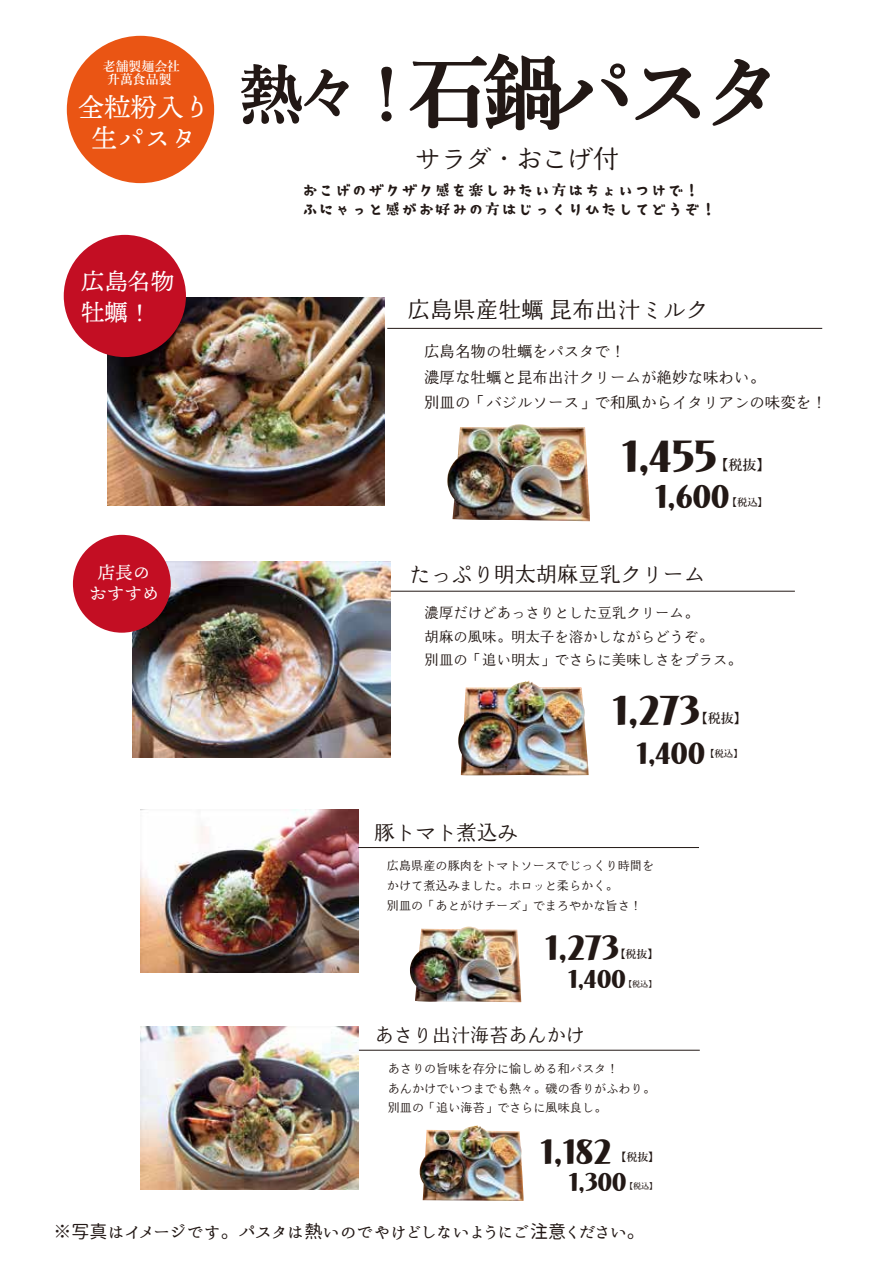
<style>
.page{position:relative;width:893px;height:1263px;background:#fff}
.page>*{position:absolute;margin:0;border:0;box-sizing:border-box;transform-origin:0 0}
.t1{font:42.75px "AB suruga u";color:#221815}
.t2{font:39.75px "AB suruga u";color:#221815}
.t3{font:33.45px "AB suruga u";color:#221815}
.t4{font:31.35px "AB suruga u";color:#221815}
.t5{font:29.1px "AB suruga u";color:#221815}
.t6{font:26.4px/31px "Ten Mincho";color:#fff;text-align:center}
.t7{font:25.35px "Kinuta Marumin Yoshino Std N R";color:#221815}
.t8{font:24.6px "AB suruga u";color:#221815}
.t9{font:23.25px/30.9px "Ten Mincho";color:#fff}
.t10{font:22.8px "Kinuta Marumin Yoshino Std N R";color:#221815}
.t11{font:21.15px "Kinuta Marumin Yoshino Std N R";color:#221815}
.t12{font:20.55px "Kinuta Marumin Yoshino Std N R";color:#221815}
.t13{font:19.05px "Kinuta Marumin Yoshino Std N R";color:#221815}
.t14{font:18px "Honoka Antique Maru";color:#221815}
.t15{font:17.55px/20.7px "Ten Mincho";color:#fff;text-align:center}
.t16{font:16.65px/19px "AB yurumin";color:#221815}
.t17{font:15.45px/25.2px "Kinuta Marumin Yoshino Std N R";color:#221815}
.t18{font:14.4px/23.4px "Kinuta Marumin Yoshino Std N R";color:#221815}
.t19{font:600 13.95px "Yu Mincho";color:#221815}
.t20{font:600 13.05px "Yu Mincho";color:#221815}
.t21{font:600 12.9px/13.6px "Yu Mincho";color:#fff;text-align:center}
.t22{font:12.15px/19.8px "Kinuta Marumin Yoshino Std N R";color:#221815}
.t23{font:600 10.95px "Yu Mincho";color:#221815}
.t24{font:600 10.2px "Yu Mincho";color:#221815}
.t25{font:600 9.45px "Yu Mincho";color:#221815}
.t26{font:600 8.1px "Yu Mincho";color:#221815}
</style>
<div class="page">
<svg style="left:410px;top:54px;width:218px;height:76px"></svg>
<svg style="left:635px;top:68px;width:65px;height:52px"></svg>
<svg style="left:713px;top:59px;width:57px;height:67px"></svg>
<svg style="left:241px;top:64px;width:108px;height:60px"></svg>
<svg style="left:381px;top:67px;width:11px;height:54px"></svg>
<div style="left:67px;top:36px;width:147px;height:147px;background:#ea5514;border-radius:50%"></div>
<img style="left:132px;top:561px;width:259px;height:196px">
<img style="left:458px;top:681px;width:131px;height:94px">
<div style="left:73px;top:535px;width:98px;height:98px;background:#c30e23;border-radius:50%"></div>
<hr style="left:390px;top:591px;width:405px;height:1px;background:#221815">
<img style="left:140px;top:809px;width:218px;height:164px">
<img style="left:410px;top:927px;width:111px;height:75px">
<hr style="left:358px;top:847px;width:341px;height:1px;background:#221815">
<img style="left:141px;top:1026px;width:217px;height:163px">
<img style="left:420px;top:1125px;width:103px;height:76px">
<hr style="left:359px;top:1050px;width:341px;height:1px;background:#221815">
<img style="left:108px;top:298px;width:276px;height:207px">
<img style="left:447px;top:424px;width:143px;height:97px">
<hr style="left:387px;top:328px;width:435px;height:1px;background:#221815">
<div style="left:64px;top:235px;width:122px;height:122px;background:#c30e23;border-radius:50%"></div>
<p class="t21" style="left:103px;top:60px;width:79px">老舗製麺会社升萬食品製</p>
<h3 class="t6" style="left:78px;top:92px;width:134px">全粒粉入り生パスタ</h3>
<h3 class="t9" style="left:58px;top:267px;width:118px">　広島名物　牡蠣！</h3>
<h3 class="t15" style="left:80px;top:563px;width:81px">　店長のおすすめ</h3>
<h3 class="t7" style="left:415px;top:145px;width:205px">サラダ・おこげ付</h3>
<h3 class="t16" style="left:301px;top:181px;width:417px">おこげのザクザク感を楽しみたい方はちょいつけで！ふにゃっと感がお好みの方はじっくりひたしてどうぞ！</h3>
<h3 class="t10" style="left:407px;top:298px;width:303px">広島県産牡蠣 昆布出汁ミルク</h3>
<p class="t17" style="left:424px;top:340px;width:404px">広島名物の牡蠣をパスタで！<br>濃厚な牡蠣と昆布出汁クリームが絶妙な味わい。<br>別皿の「バジルソース」で和風からイタリアンの味変を！</p>
<h1 class="t1" style="left:622px;top:434px;width:96px">1,455</h1>
<p class="t19" style="left:715px;top:457px;width:57px">【税抜】</p>
<h3 class="t4" style="left:655px;top:480px;width:76px">1,600</h3>
<p class="t24" style="left:727px;top:496px;width:43px">【税込】</p>
<h3 class="t11" style="left:409px;top:563px;width:297px">たっぷり明太胡麻豆乳クリーム</h3>
<p class="t18" style="left:425px;top:602px;width:318px">濃厚だけどあっさりとした豆乳クリーム。<br>胡麻の風味。明太子を溶かしながらどうぞ。<br>別皿の「追い明太」でさらに美味しさをプラス。</p>
<h2 class="t2" style="left:612px;top:689px;width:90px">1,273</h2>
<p class="t20" style="left:695px;top:711px;width:53px">【税抜】</p>
<h3 class="t5" style="left:637px;top:737px;width:70px">1,400</h3>
<p class="t25" style="left:705px;top:749px;width:39px">【税込】</p>
<h3 class="t12" style="left:374px;top:821px;width:145px">豚トマト煮込み</h3>
<p class="t22" style="left:387px;top:856px;width:269px">広島県産の豚肉をトマトソースでじっくり時間をかけて煮込みました。ホロッと柔らかく。<br>別皿の「あとがけチーズ」でまろやかな旨さ！</p>
<h3 class="t3" style="left:545px;top:930px;width:76px">1,273</h3>
<p class="t23" style="left:615px;top:948px;width:45px">【税抜】</p>
<h3 class="t8" style="left:568px;top:966px;width:59px">1,400</h3>
<p class="t26" style="left:624px;top:979px;width:34px">【税込】</p>
<h3 class="t13" style="left:375px;top:1025px;width:212px">あさり出汁海苔あんかけ</h3>
<p class="t22" style="left:388px;top:1059px;width:269px">あさりの旨味を存分に愉しめる和パスタ！<br>あんかけでいつまでも熱々。磯の香りがふわり。別皿の「追い海苔」でさらに風味良し。</p>
<h3 class="t3" style="left:541px;top:1134px;width:72px">1,182</h3>
<p class="t23" style="left:615px;top:1151px;width:45px">【税抜】</p>
<h3 class="t8" style="left:569px;top:1169px;width:59px">1,300</h3>
<p class="t26" style="left:625px;top:1182px;width:34px">【税込】</p>
<h3 class="t14" style="left:54px;top:1219px;width:593px">※写真はイメージです。パスタは熱いのでやけどしないようにご注意ください。</h3>
</div>
